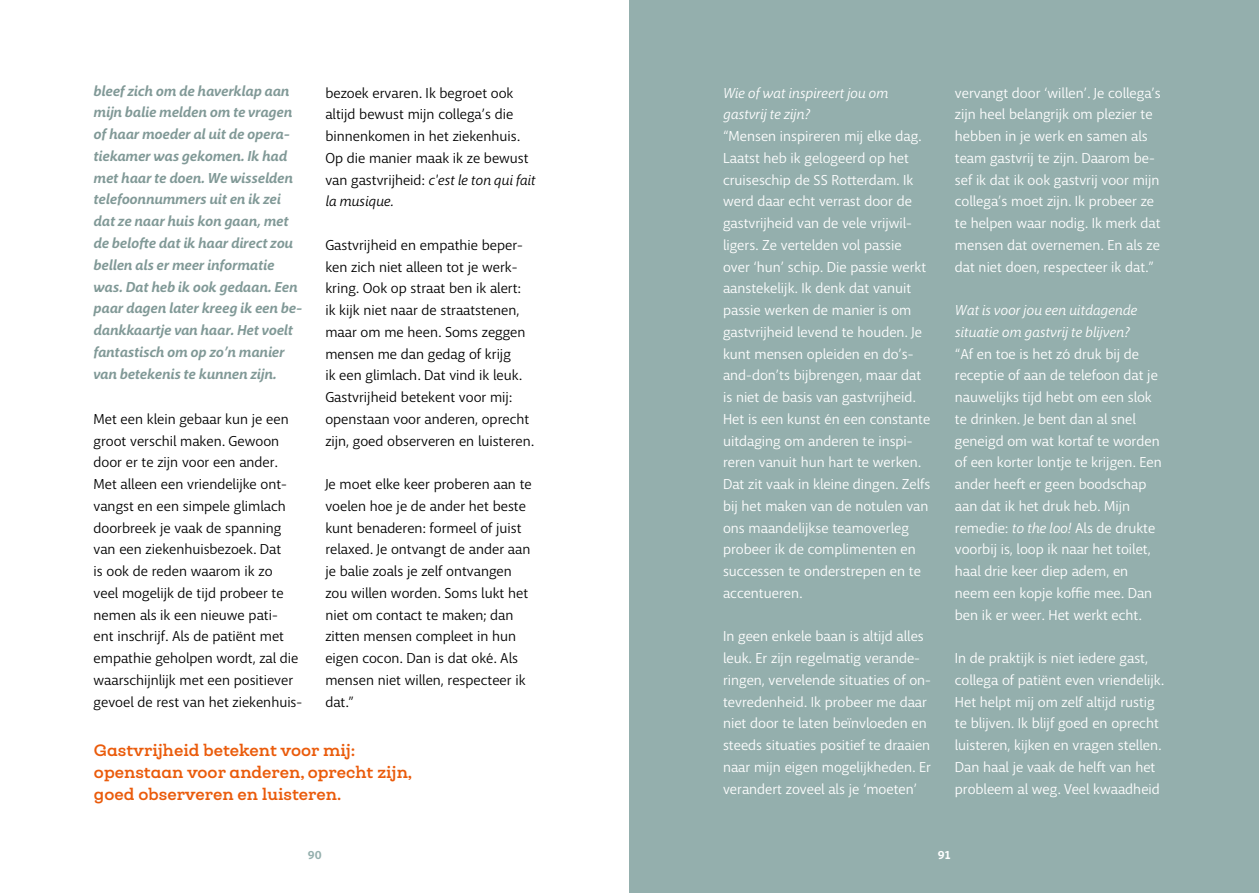
<style>
.page{position:relative;width:1259px;height:893px;background:#fff}
.page>*{position:absolute;margin:0;border:0;box-sizing:border-box;transform-origin:0 0}
.streamer{font:700 15.75px/21.8px "Queulat";color:#ea5b0b}
.brood{font:14.25px/21.8px "Macha";color:#fff}
.brood-2{font:14.25px/21.8px "Macha";color:#000}
.cursief_bold_zeegroe{font:italic 700 14.25px/21.8px "Macha";color:#819997}
.brood-3{font:italic 14.25px/21.8px "Macha";color:#fff}
.brood_wit{font:700 12px "Macha";color:#94afad}
.brood_wit-2{font:700 12px "Macha";color:#fff}
.s1{font-style:italic}
</style>
<div class="page">
<div style="left:629px;top:0;width:630px;height:893px;background:#94afad"></div>
<p class="cursief_bold_zeegroe" style="left:94px;top:80px;width:210px">bleef zich om de haverklap aan mijn balie melden om te vragen of haar moeder al uit de opera&shy;tiekamer was gekomen. Ik had met haar te doen. We wisselden telefoonnummers uit en ik zei dat ze naar huis kon gaan, met de belofte dat ik haar direct zou bellen als er meer informatie was. Dat heb ik ook gedaan. Een paar dagen later kreeg ik een be&shy;dankkaartje van haar. Het voelt fantastisch om op zo’n manier van betekenis te kunnen zijn.</p>
<p class="brood-2" style="left:94px;top:408px;width:210px">Met een klein gebaar kun je een groot verschil maken. Gewoon door er te zijn voor een ander.<br>Met alleen een vriendelijke ont&shy;vangst en een simpele glimlach doorbreek je vaak de spanning van een ziekenhuisbezoek. Dat<br>is ook de reden waarom ik zo<br>veel mogelijk de tijd probeer te nemen als ik een nieuwe pati-<br>ënt inschrijf. Als de patiënt met empathie geholpen wordt, zal die waarschijnlijk met een positiever gevoel de rest van het ziekenhuis-</p>
<p class="brood-2" style="left:325px;top:82px;width:212px">bezoek ervaren. Ik begroet ook altijd bewust mijn collega’s die binnenkomen in het ziekenhuis.<br>Op die manier maak ik ze bewust van gastvrijheid: <span class="s1">c'est le ton qui fait la musique.</span></p>
<p class="brood-2" style="left:325px;top:234px;width:210px">Gastvrijheid en empathie beper&shy;ken zich niet alleen tot je werk&shy;kring. Ook op straat ben ik alert: ik kijk niet naar de straatstenen, maar om me heen. Soms zeggen mensen me dan gedag of krijg<br>ik een glimlach. Dat vind ik leuk.<br>Gastvrijheid betekent voor mij: openstaan voor anderen, oprecht zijn, goed observeren en luisteren.</p>
<p class="brood-2" style="left:325px;top:473px;width:208px">Je moet elke keer proberen aan te voelen hoe je de ander het beste kunt benaderen: formeel of juist relaxed. Je ontvangt de ander aan je balie zoals je zelf ontvangen zou willen worden. Soms lukt het niet om contact te maken; dan zitten mensen compleet in hun eigen cocon. Dan is dat oké. Als mensen niet willen, respecteer ik dat.”</p>
<p class="streamer" style="left:94px;top:740px;width:320px">Gastvrijheid betekent voor mij: openstaan voor anderen, oprecht zijn, goed observeren en luisteren.</p>
<p class="brood-3" style="left:723px;top:82px;width:167px">Wie of wat inspireert jou om gastvrij te zijn?</p>
<p class="brood" style="left:723px;top:125px;width:209px">“Mensen inspireren mij elke dag.<br>Laatst heb ik gelogeerd op het cruiseschip de SS Rotterdam. Ik werd daar echt verrast door de gastvrijheid van de vele vrijwil&shy;ligers. Ze vertelden vol passie over ‘hun’ schip. Die passie werkt aanstekelijk. Ik denk dat vanuit passie werken de manier is om gastvrijheid levend te houden. Je kunt mensen opleiden en do’s&shy;and-don’ts bijbrengen, maar dat is niet de basis van gastvrijheid.<br>Het is een kunst én een constante uitdaging om anderen te inspi&shy;reren vanuit hun hart te werken.<br>Dat zit vaak in kleine dingen. Zelfs bij het maken van de notulen van ons maandelijkse teamoverleg probeer ik de complimenten en successen te onderstrepen en te accentueren.</p>
<p class="brood" style="left:723px;top:626px;width:209px">In geen enkele baan is altijd alles leuk. Er zijn regelmatig verande&shy;ringen, vervelende situaties of on&shy;tevredenheid. Ik probeer me daar niet door te laten beïnvloeden en steeds situaties positief te draaien naar mijn eigen mogelijkheden. Er verandert zoveel als je ‘moeten’</p>
<p class="brood" style="left:955px;top:82px;width:207px">vervangt door ‘willen’. Je collega’s zijn heel belangrijk om plezier te hebben in je werk en samen als team gastvrij te zijn. Daarom be&shy;sef ik dat ik ook gastvrij voor mijn collega’s moet zijn. Ik probeer ze te helpen waar nodig. Ik merk dat mensen dat overnemen. En als ze dat niet doen, respecteer ik dat.”</p>
<p class="brood-3" style="left:955px;top:299px;width:184px">Wat is voor jou een uitdagende situatie om gastvrij te blijven?</p>
<p class="brood" style="left:955px;top:343px;width:208px">“Af en toe is het zó druk bij de receptie of aan de telefoon dat je nauwelijks tijd hebt om een slok te drinken. Je bent dan al snel geneigd om wat kortaf te worden of een korter lontje te krijgen. Een ander heeft er geen boodschap aan dat ik het druk heb. Mijn remedie: <span class="s1">to the loo!</span> Als de drukte voorbij is, loop ik naar het toilet, haal drie keer diep adem, en neem een kopje koffie mee. Dan ben ik er weer. Het werkt echt.</p>
<p class="brood" style="left:955px;top:647px;width:210px">In de praktijk is niet iedere gast, collega of patiënt even vriendelijk.<br>Het helpt mij om zelf altijd rustig te blijven. Ik blijf goed en oprecht luisteren, kijken en vragen stellen.<br>Dan haal je vaak de helft van het probleem al weg. Veel kwaadheid</p>
<p class="brood_wit" style="left:308px;top:847px;width:15px">90</p>
<p class="brood_wit-2" style="left:938px;top:847px;width:14px">91</p>
</div>
